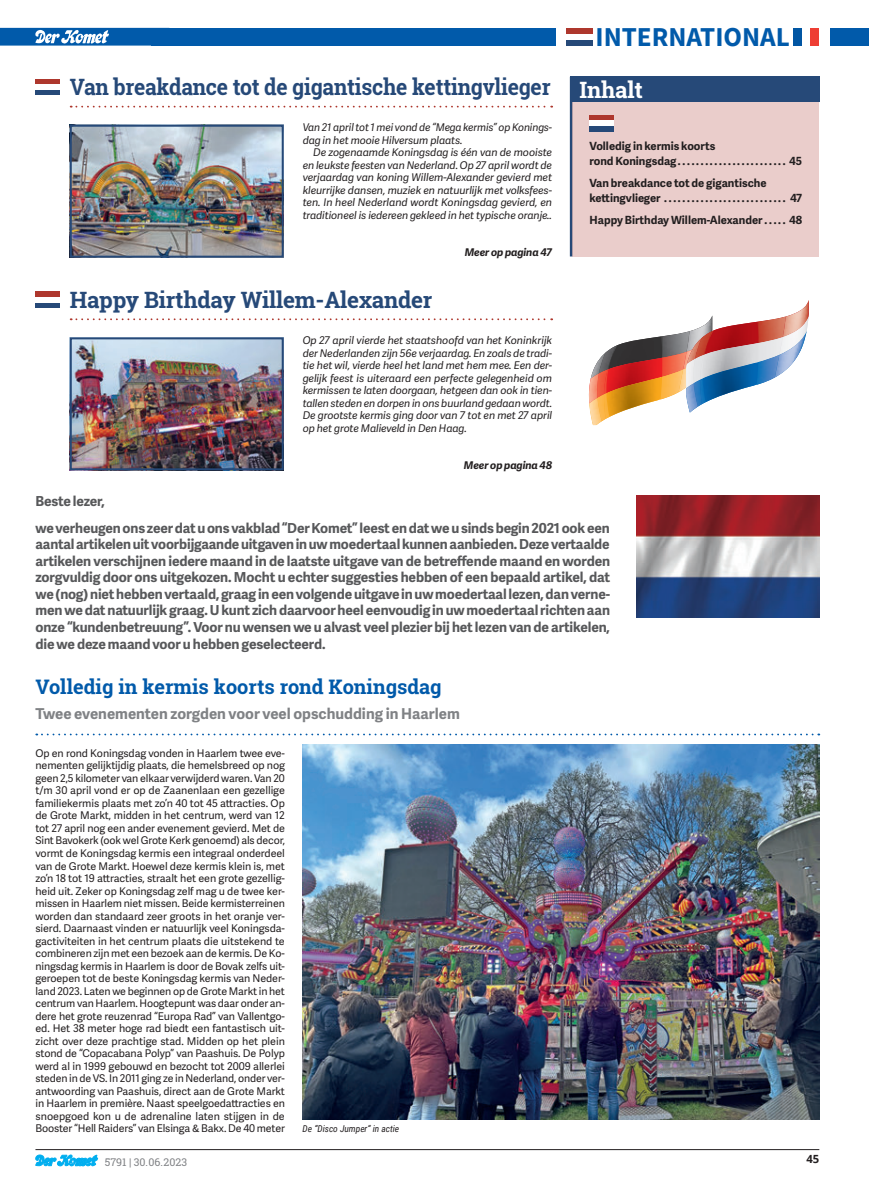
<style>
.page{position:relative;width:869px;height:1188px;background:#fff}
.page>*{position:absolute;margin:0;border:0;box-sizing:border-box;transform-origin:0 0}
.t1{font:700 27.25px "Source Sans Pro";color:#015aaa}
.t2{font:700 22.5px "Roboto Slab";letter-spacing:-.01em;color:#264978;scale:.94 1}
.t3{font:700 22.5px "Roboto Slab";letter-spacing:-.01em;color:#264978}
.t4{font:700 22.5px "Roboto Slab";letter-spacing:-.01em;color:#fff}
.t5{font:700 20px "Roboto Slab";color:#015aaa}
.t6{font:700 15px "Adelle Sans";color:#808285}
.t7{font:700 13.75px/16.5px "Adelle Sans";letter-spacing:-.01em;color:#57585a}
.t8{font:700 11.25px/15px "Adelle Sans";color:#231f20}
.t9{font:700 11.25px "Open Sans";color:#231f20}
.t10{font:10.62px/12.5px "Adelle Sans";letter-spacing:-.01em;color:#231f20;text-align:justify}
.t11{font:italic 10.62px/12.5px "Adelle Sans";letter-spacing:-.01em;color:#231f20;text-align:justify}
.t12{font:italic 700 10.62px "Adelle Sans";letter-spacing:-.01em;color:#231f20}
.t13{font:10.62px "Roboto Slab";color:#808285}
.t14{font:italic 9.38px "Roboto Condensed";color:#231f20}
</style>
<div class="page">
<svg style="left:35px;top:1154px;width:63px;height:11px"></svg>
<hr style="left:35px;top:1148px;width:784px;height:1px;background:#231f20">
<div style="left:829px;top:28px;width:39px;height:18px;background:#015aaa"></div>
<div style="left:151px;top:28px;width:404px;height:18px;background:#015aaa"></div>
<svg style="left:0;top:28px;width:151px;height:18px;background:#347bbb"></svg>
<div style="left:792px;top:28px;width:9px;height:18px;background:#0156a3"></div>
<div style="left:810px;top:28px;width:9px;height:18px;background:#ee3e34"></div>
<div style="left:566px;top:28px;width:26px;height:6px;background:#ae372d"></div>
<div style="left:566px;top:40px;width:26px;height:6px;background:#264978"></div>
<img style="left:302px;top:744px;width:517px;height:375px">
<svg style="left:36px;top:733px;width:782px;height:2px"></svg>
<div style="left:569px;top:77px;width:249px;height:25px;background:#264978"></div>
<hr style="left:569px;top:77px;width:3px;height:179px;background:#264978">
<svg style="left:71px;top:106px;width:481px;height:1px"></svg>
<svg style="left:71px;top:318px;width:481px;height:2px"></svg>
<div style="left:572px;top:102px;width:246px;height:154px;background:#eacdcb"></div>
<img style="left:73px;top:128px;width:207px;height:126px">
<div style="left:70px;top:125px;width:213px;height:132px;border:2px solid #264978"></div>
<img style="left:73px;top:340px;width:207px;height:127px">
<div style="left:70px;top:337px;width:213px;height:133px;border:2px solid #264978"></div>
<div style="left:35px;top:79px;width:24px;height:5px;background:#ae372d"></div>
<div style="left:35px;top:90px;width:24px;height:5px;background:#264978"></div>
<div style="left:35px;top:291px;width:24px;height:6px;background:#ae372d"></div>
<div style="left:35px;top:302px;width:24px;height:5px;background:#264978"></div>
<div style="left:589px;top:115px;width:24px;height:6px;background:#ae372d"></div>
<div style="left:589px;top:126px;width:24px;height:5px;background:#264978"></div>
<div style="left:589px;top:121px;width:24px;height:5px;background:#fff"></div>
<svg style="left:588px;top:302px;width:220px;height:123px"></svg>
<img style="left:703px;top:330px;width:10px;height:24px">
<img style="left:700px;top:354px;width:5px;height:50px">
<img style="left:636px;top:495px;width:182px;height:122px">
<h1 class="t1" style="left:595px;top:19px;width:196px">INTERNATIONAL</h1>
<h2 class="t2" style="left:70px;top:71px;width:513px">Van breakdance tot de gigantische kettingvlieger</h2>
<h2 class="t4" style="left:579px;top:75px;width:65px">Inhalt</h2>
<p class="t11" style="left:302px;top:121px;width:251px">Van 21 april tot 1 mei vond de “Mega kermis” op Konings&shy;dag in het mooie Hilversum plaats.</p>
<p class="t11" style="left:302px;top:146px;width:251px;text-indent:11px">De zogenaamde Koningsdag is één van de mooiste en leukste feesten van Nederland. Op 27 april wordt de verjaardag van koning Willem-Alexander gevierd met kleurrijke dansen, muziek en natuurlijk met volksfees&shy;ten. In heel Nederland wordt Koningsdag gevierd, en traditioneel is iedereen gekleed in het typische oranje..</p>
<p class="t12" style="left:464px;top:245px;width:89px">Meer op pagina 47</p>
<h2 class="t3" style="left:70px;top:284px;width:364px">Happy Birthday Willem-Alexander</h2>
<p class="t8" style="left:589px;top:138px;width:214px">Volledig in kermis koorts<br>rond Koningsdag . . . . . . . . . . . . . . . . . . . . . . . . 45</p>
<p class="t8" style="left:589px;top:175px;width:214px">Van breakdance tot de gigantische kettingvlieger . . . . . . . . . . . . . . . . . . . . . . . . . . . 47</p>
<p class="t8" style="left:589px;top:212px;width:214px">Happy Birthday Willem-Alexander . . . . . 48</p>
<p class="t11" style="left:302px;top:333px;width:251px">Op 27 april vierde het staatshoofd van het Koninkrijk der Nederlanden zijn 56e verjaardag. En zoals de tradi&shy;tie het wil, vierde heel het land met hem mee. Een der&shy;gelijk feest is uiteraard een perfecte gelegenheid om kermissen te laten doorgaan, hetgeen dan ook in tien&shy;tallen steden en dorpen in ons buurland gedaan wordt.<br>De grootste kermis ging door van 7 tot en met 27 april op het grote Malieveld in Den Haag.</p>
<p class="t12" style="left:463px;top:457px;width:90px">Meer op pagina 48</p>
<p class="t7" style="left:35px;top:486px;width:575px;line-height:27.1px">Beste lezer,<br>we verheugen ons zeer dat u ons vakblad “Der Komet” leest en dat we u sinds begin 2021 ook een</p>
<p class="t7" style="left:35px;top:535px;width:576px;text-align:justify">aantal artikelen uit voorbijgaande uitgaven in uw moedertaal kunnen aanbieden. Deze vertaalde artikelen verschijnen iedere maand in de laatste uitgave van de betreffende maand en worden zorgvuldig door ons uitgekozen. Mocht u echter suggesties hebben of een bepaald artikel, dat we (nog) niet hebben vertaald, graag in een volgende uitgave in uw moedertaal lezen, dan verne&shy;men we dat natuurlijk graag. U kunt zich daarvoor heel eenvoudig in uw moedertaal richten aan onze “kundenbetreuung”. Voor nu wensen we u alvast veel plezier bij het lezen van de artikelen, die we deze maand voor u hebben geselecteerd.</p>
<h3 class="t5" style="left:35px;top:673px;width:407px">Volledig in kermis koorts rond Koningsdag</h3>
<h3 class="t6" style="left:35px;top:702px;width:426px">Twee evenementen zorgden voor veel opschudding in Haarlem</h3>
<p class="t10" style="left:35px;top:746px;width:251px">Op en rond Koningsdag vonden in Haarlem twee eve&shy;nementen gelijktijdig plaats, die hemelsbreed op nog geen 2,5 kilometer van elkaar verwijderd waren. Van 20 t/m 30 april vond er op de Zaanenlaan een gezellige familiekermis plaats met zo’n 40 tot 45 attracties. Op de Grote Markt, midden in het centrum, werd van 12 tot 27 april nog een ander evenement gevierd. Met de Sint Bavokerk (ook wel Grote Kerk genoemd) als decor, vormt de Koningsdag kermis een integraal onderdeel van de Grote Markt. Hoewel deze kermis klein is, met zo’n 18 tot 19 attracties, straalt het een grote gezellig&shy;heid uit. Zeker op Koningsdag zelf mag u de twee ker&shy;missen in Haarlem niet missen. Beide kermisterreinen worden dan standaard zeer groots in het oranje ver&shy;sierd. Daarnaast vinden er natuurlijk veel Koningsda&shy;gactiviteiten in het centrum plaats die uitstekend te combineren zijn met een bezoek aan de kermis. De Ko&shy;ningsdag kermis in Haarlem is door de Bovak zelfs uit&shy;geroepen tot de beste Koningsdag kermis van Neder&shy;land 2023. Laten we beginnen op de Grote Markt in het centrum van Haarlem. Hoogtepunt was daar onder an&shy;dere het grote reuzenrad “Europa Rad” van Vallentgo&shy;ed. Het 38 meter hoge rad biedt een fantastisch uit&shy;zicht over deze prachtige stad. Midden op het plein stond de “Copacabana Polyp” van Paashuis. De Polyp werd al in 1999 gebouwd en bezocht tot 2009 allerlei steden in de VS. In 2011 ging ze in Nederland, onder ver&shy;antwoording van Paashuis, direct aan de Grote Markt in Haarlem in première. Naast speelgoedattracties en snoepgoed kon u de adrenaline laten stijgen in de Booster “Hell Raiders” van Elsinga &amp; Bakx. De 40 meter</p>
<p class="t14" style="left:302px;top:1121px;width:98px">De “Disco Jumper“ in actie</p>
<p class="t13" style="left:105px;top:1154px;width:84px">5791 | 30.06.2023</p>
<p class="t9" style="left:806px;top:1150px;width:14px">45</p>
</div>
